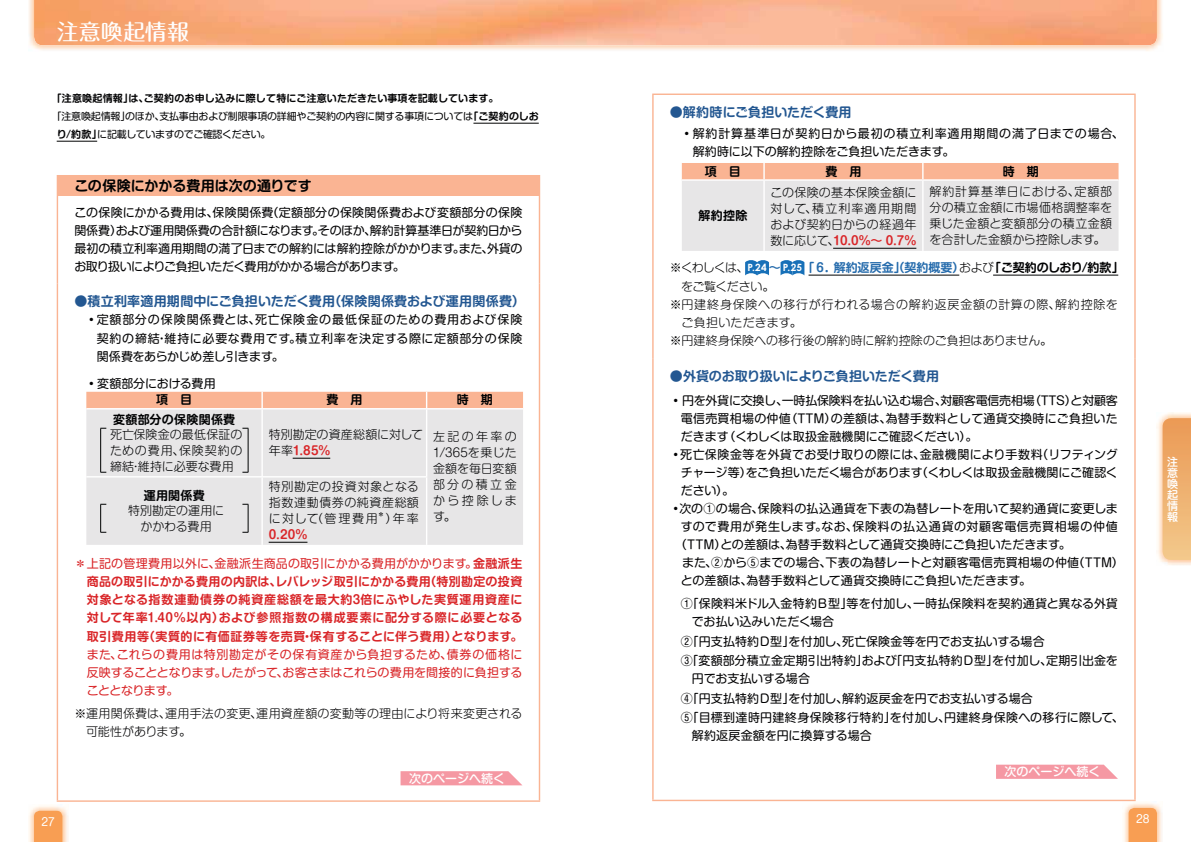
<style>
.page{position:relative;width:1191px;height:842px;background:#fff}
.page>*{position:absolute;margin:0;border:0;box-sizing:border-box;transform-origin:0 0}
.t1{font:22px "Maru Fo Pro Medium 90 pv RKSJ H";letter-spacing:.01em;color:#fff}
.t2{font:14px "Shin M Go Pro De Bold 90 pv RKSJ H";color:#000102}
.t3{font:13px "Shin M Go Pro De Bold 90 pv RKSJ H";color:#235791}
.t4{font:12px/18px "Shin M Go Pro Regular 90 pv RKSJ H";letter-spacing:.005em;color:#000102;text-align:justify}
.t5{font:12px/16px "Shin M Go Pro Light 90 pv RKSJ H";letter-spacing:.02em;color:#000102;text-align:justify}
.t6{font:12px/18px "Shin M Go Pro De Bold 90 pv RKSJ H";letter-spacing:.04em;color:#d92528;text-align:justify}
.t7{font:12px/18px "Shin M Go Pro Regular 90 pv RKSJ H";letter-spacing:-.005em;color:#d92528;text-align:justify}
.t8{font:12px/18px "Shin M Go Pro Regular 90 pv RKSJ H";letter-spacing:.035em;color:#000102}
.t9{font:12px "Shin M Go Pro De Bold 90 pv RKSJ H";color:#256bac}
.t10{font:12px "Shin M Go Pro Light 90 pv RKSJ H";color:#000102}
.t11{font:12px "Shin M Go Pro De Bold 90 pv RKSJ H";letter-spacing:.02em;color:#000102}
.t12{font:12px "Shin M Go Pro Light 90 pv RKSJ H";letter-spacing:.06em;color:#000102}
.t13{font:12px "Shin M Go Pro Regular 90 pv RKSJ H";letter-spacing:.05em;color:#000102}
.t14{font:12px "Shin M Go Pro Medium 83 pv RKSJ H";color:#fff}
.t15{font:12px/16px "Shin M Go Pro Light 90 pv RKSJ H";letter-spacing:-.01em;color:#000102;text-align:center}
.t16{font:12px "Shin M Go Pro Regular 90 pv RKSJ H";letter-spacing:-.015em;color:#000102}
.t17{font:12px "Shin M Go Pro Light 90 pv RKSJ H";letter-spacing:-.03em;color:#000102}
.t18{font:11px/11px "Shin M Go Pro Medium 83 pv RKSJ H";color:#fff;text-align:justify}
.t19{font:11px "Shin M Go Pro Regular 90 pv RKSJ H";color:#fff}
.t20{font:10px/18px "Shin M Go Pro Regular 90 pv RKSJ H";letter-spacing:-.02em;color:#000102}
.t21{font:10px "Shin M Go Pro De Bold 90 pv RKSJ H";letter-spacing:.01em;color:#000102}
.t22{font:7.2px "Shin M Go Pro Light 90 pv RKSJ H";color:#000102}
.s1{font-family:"Shin M Go Pro De Bold 90 pv RKSJ H"}
.s2{font-family:"Shin M Go Pro Light 90 pv RKSJ H";color:#000102}
.s3{font-family:"Century Gothic";font-weight:700;font-size:10px;color:#fff}
.s4{color:#000102}
</style>
<div class="page">
<img style="left:1124px;top:803px;width:38px;height:39px">
<svg style="left:1128px;top:808px;width:29px;height:34px"></svg>
<img style="left:1156px;top:412px;width:35px;height:153px">
<svg style="left:1162px;top:418px;width:29px;height:142px"></svg>
<hr style="left:473px;top:123px;width:66px;height:1px;background:#000202">
<hr style="left:57px;top:141px;width:40px;height:1px;background:#000202">
<div style="left:57px;top:176px;width:482px;height:19px;background:#fab493"></div>
<hr style="left:57px;top:175px;width:483px;height:1px;background:#fab493">
<svg style="left:539px;top:176px;width:1px;height:19px"></svg>
<hr style="left:57px;top:195px;width:1px;height:89px;background:#fab493">
<hr style="left:57px;top:284px;width:1px;height:516px;background:#fab493">
<hr style="left:539px;top:195px;width:1px;height:89px;background:#fab493">
<hr style="left:539px;top:284px;width:1px;height:516px;background:#fab493">
<hr style="left:57px;top:800px;width:483px;height:2px;background:#fab493">
<div style="left:86px;top:409px;width:437px;height:136px;background:#e7e6e7"></div>
<div style="left:86px;top:392px;width:437px;height:16px;background:#fab493"></div>
<hr style="left:261px;top:409px;width:2px;height:67px;background:#fff">
<hr style="left:426px;top:409px;width:1px;height:67px;background:#fff">
<hr style="left:261px;top:477px;width:2px;height:68px;background:#fff">
<hr style="left:426px;top:477px;width:1px;height:68px;background:#fff">
<hr style="left:86px;top:476px;width:341px;height:1px;background:#fff">
<hr style="left:100px;top:428px;width:1px;height:44px;background:#000202">
<hr style="left:248px;top:428px;width:1px;height:44px;background:#000202">
<hr style="left:293px;top:458px;width:37px;height:1px;background:#000202">
<svg style="left:100px;top:504px;width:6px;height:29px"></svg>
<svg style="left:242px;top:504px;width:7px;height:29px"></svg>
<hr style="left:269px;top:542px;width:38px;height:1px;background:#000202">
<svg style="left:400px;top:771px;width:122px;height:14px"></svg>
<img style="left:29px;top:806px;width:39px;height:36px">
<svg style="left:34px;top:811px;width:28px;height:31px"></svg>
<img style="left:29px;top:0;width:1134px;height:51px">
<img style="left:34px;top:0;width:1123px;height:45px">
<hr style="left:652px;top:94px;width:483px;height:1px;background:#fab493">
<hr style="left:652px;top:95px;width:1px;height:263px;background:#fab493">
<hr style="left:1134px;top:95px;width:1px;height:263px;background:#fab493">
<hr style="left:652px;top:358px;width:1px;height:442px;background:#fab493">
<hr style="left:1134px;top:358px;width:1px;height:442px;background:#fab493">
<hr style="left:652px;top:800px;width:483px;height:1px;background:#fab493">
<hr style="left:808px;top:275px;width:151px;height:1px;background:#000202">
<hr style="left:993px;top:275px;width:125px;height:1px;background:#000202">
<svg style="left:682px;top:163px;width:436px;height:88px"></svg>
<hr style="left:763px;top:181px;width:2px;height:70px;background:#fff">
<hr style="left:922px;top:181px;width:1px;height:70px;background:#fff">
<hr style="left:923px;top:179px;width:195px;height:2px;background:#fff">
<hr style="left:682px;top:179px;width:241px;height:2px;background:#fff">
<hr style="left:833px;top:248px;width:83px;height:1px;background:#000202">
<svg style="left:745px;top:260px;width:24px;height:15px"></svg>
<svg style="left:780px;top:260px;width:24px;height:15px"></svg>
<svg style="left:996px;top:765px;width:122px;height:14px"></svg>
<h1 class="t1" style="left:57px;top:23px;width:134px">注意喚起情報</h1>
<p class="t21" style="left:52px;top:95px;width:448px">「注意喚起情報」は、ご契約のお申し込みに際して特にご注意いただきたい事項を記載しています。</p>
<p class="t20" style="left:57px;top:109px;width:483px;text-indent:-5px">「注意喚起情報」のほか、支払事由および制限事項の詳細やご契約の内容に関する事項については<span class="s1">「ご契約のしおり/約款」</span>に記載していますのでご確認ください。</p>
<p class="t2" style="left:74px;top:180px;width:239px">この保険にかかる費用は次の通りです</p>
<p class="t4" style="left:74px;top:205px;width:449px">この保険にかかる費用は、保険関係費（定額部分の保険関係費および変額部分の保険関係費）および運用関係費の合計額になります。そのほか、解約計算基準日が契約日から最初の積立利率適用期間の満了日までの解約には解約控除がかかります。また、外貨のお取り扱いによりご負担いただく費用がかかる場合があります。</p>
<p class="t3" style="left:74px;top:297px;width:452px">●積立利率適用期間中にご負担いただく費用（保険関係費および運用関係費）</p>
<p class="t4" style="left:97px;top:313px;width:427px;text-indent:-11px">•定額部分の保険関係費とは、死亡保険金の最低保証のための費用および保険契約の締結・維持に必要な費用です。積立利率を決定する際に定額部分の保険関係費をあらかじめ差し引きます。</p>
<p class="t16" style="left:85px;top:378px;width:132px">•変額部分における費用</p>
<p class="t11" style="left:156px;top:395px;width:38px">項　目</p>
<p class="t11" style="left:326px;top:395px;width:38px">費　用</p>
<p class="t11" style="left:457px;top:395px;width:38px">時　期</p>
<p class="t11" style="left:113px;top:415px;width:123px">変額部分の保険関係費</p>
<p class="t5" style="left:110px;top:428px;width:134px">死亡保険金の最低保証のための費用、保険契約の締結・維持に必要な費用</p>
<p class="t10" style="left:269px;top:430px;width:156px">特別勘定の資産総額に対して</p>
<p class="t5" style="left:433px;top:430px;width:85px">左記の年率の1/365を乗じた金額を毎日変額部分の積立金から控除します。</p>
<p class="t6" style="left:269px;top:443px;width:63px"><span class="s2">年率</span>1.85%</p>
<p class="t5" style="left:269px;top:480px;width:152px">特別勘定の投資対象となる指数連動債券の純資産総額に対して（管理費用</p>
<p class="t11" style="left:144px;top:491px;width:63px">運用関係費</p>
<p class="t15" style="left:128px;top:504px;width:98px">特別勘定の運用にかかわる費用</p>
<p class="t22" style="left:377px;top:512px;width:9px">＊</p>
<p class="t5" style="left:385px;top:512px;width:35px">）年率</p>
<p class="t6" style="left:269px;top:527px;width:40px">0.20％</p>
<p class="t7" style="left:74px;top:557px;width:449px">＊ 上記の管理費用以外に、金融派生商品の取引にかかる費用がかかります。<span class="s1">金融派生</span></p>
<p class="t6" style="left:87px;top:575px;width:437px">商品の取引にかかる費用の内訳は、レバレッジ取引にかかる費用（特別勘定の投資対象となる指数連動債券の純資産総額を最大約3倍にふやした実質運用資産に対して年率1.40％以内）および参照指数の構成要素に配分する際に必要となる取引費用等（実質的に有価証券等を売買・保有することに伴う費用）となります。</p>
<p class="t7" style="left:87px;top:647px;width:437px">また、これらの費用は特別勘定がその保有資産から負担するため、債券の価格に反映することとなります。したがって、お客さまはこれらの費用を間接的に負担することとなります。</p>
<p class="t5" style="left:86px;top:706px;width:438px;line-height:18px;text-indent:-12px">※ 運用関係費は、運用手法の変更、運用資産額の変動等の理由により将来変更される可能性があります。</p>
<p class="t14" style="left:409px;top:774px;width:98px">次のページへ続く</p>
<p class="t19" style="left:41px;top:818px;width:15px">27</p>
<p class="t3" style="left:670px;top:107px;width:183px">●解約時にご負担いただく費用</p>
<p class="t8" style="left:692px;top:126px;width:433px;text-indent:-12px">•解約計算基準日が契約日から最初の積立利率適用期間の満了日までの場合、解約時に以下の解約控除をご負担いただきます。</p>
<p class="t11" style="left:705px;top:167px;width:38px">項　目</p>
<p class="t11" style="left:825px;top:167px;width:38px">費　用</p>
<p class="t11" style="left:1002px;top:167px;width:38px">時　期</p>
<p class="t11" style="left:698px;top:211px;width:50px">解約控除</p>
<p class="t5" style="left:929px;top:185px;width:184px">解約計算基準日における、定額部分の積立金額に市場価格調整率を乗じた金額と変額部分の積立金額を合計した金額から控除します。</p>
<p class="t9" style="left:670px;top:263px;width:455px"><span class="s2">※ くわしくは、</span><span class="s3">P.24</span> ～ <span class="s3">P.25</span>「６．解約返戻金」（契約概要）<span class="s2">および</span><span class="s4">「ご契約のしおり/約款」</span></p>
<p class="t17" style="left:681px;top:282px;width:95px">をご覧ください。</p>
<p class="t12" style="left:670px;top:300px;width:449px">※ 円建終身保険への移行が行われる場合の解約返戻金額の計算の際、解約控除を</p>
<p class="t5" style="left:681px;top:316px;width:122px">ご負担いただきます。</p>
<p class="t10" style="left:670px;top:336px;width:384px">※円建終身保険への移行後の解約時に解約控除のご負担はありません。</p>
<p class="t3" style="left:670px;top:371px;width:271px">●外貨のお取り扱いによりご負担いただく費用</p>
<p class="t4" style="left:681px;top:393px;width:438px;text-indent:-11px">•円を外貨に交換し、一時払保険料を払い込む場合、対顧客電信売相場（TTS）と対顧客電信売買相場の仲値（TTM）の差額は、為替手数料として通貨交換時にご負担いただきます（くわしくは取扱金融機関にご確認ください）。</p>
<p class="t4" style="left:681px;top:447px;width:438px;text-indent:-11px">•死亡保険金等を外貨でお受け取りの際には、金融機関により手数料（リフティングチャージ等）をご負担いただく場合があります（くわしくは取扱金融機関にご確認ください）。</p>
<p class="t4" style="left:670px;top:501px;width:449px">•次の①の場合、保険料の払込通貨を下表の為替レートを用いて契約通貨に変更しま</p>
<p class="t13" style="left:681px;top:522px;width:438px">すので費用が発生します。なお、保険料の払込通貨の対顧客電信売買相場の仲値</p>
<p class="t4" style="left:675px;top:537px;width:397px">（TTM）との差額は、為替手数料として通貨交換時にご負担いただきます。</p>
<p class="t4" style="left:670px;top:555px;width:455px">　また、②から⑤までの場合、下表の為替レートと対顧客電信売買相場の仲値（TTM）</p>
<p class="t4" style="left:681px;top:573px;width:352px">との差額は、為替手数料として通貨交換時にご負担いただきます。</p>
<p class="t4" style="left:692px;top:596px;width:427px;text-indent:-11px">①「保険料米ドル入金特約Ｂ型」等を付加し、一時払保険料を契約通貨と異なる外貨でお払い込みいただく場合</p>
<p class="t4" style="left:681px;top:633px;width:438px;line-height:19.4px">②「円支払特約Ｄ型」を付加し、死亡保険金等を円でお支払いする場合<br>③「変額部分積立金定期引出特約」および「円支払特約Ｄ型」を付加し、定期引出金を</p>
<p class="t4" style="left:681px;top:670px;width:444px;line-height:19.4px;text-align:left;text-indent:11px">円でお支払いする場合<br>④「円支払特約Ｄ型」を付加し、解約返戻金を円でお支払いする場合<br>⑤「目標到達時円建終身保険移行特約」を付加し、円建終身保険への移行に際して、</p>
<p class="t4" style="left:692px;top:728px;width:181px">解約返戻金額を円に換算する場合</p>
<p class="t14" style="left:1004px;top:767px;width:98px">次のページへ続く</p>
<p class="t5" style="left:770px;top:187px;width:147px">この保険の基本保険金額に対して、積立利率適用期間および契約日からの経過年</p>
<p class="t6" style="left:770px;top:233px;width:147px"><span class="s2">数に応じて、</span>10.0％～ 0.7％</p>
<p class="t18" style="left:1167px;top:458px;width:12px">注意喚起情報</p>
<p class="t19" style="left:1136px;top:815px;width:15px">28</p>
</div>
